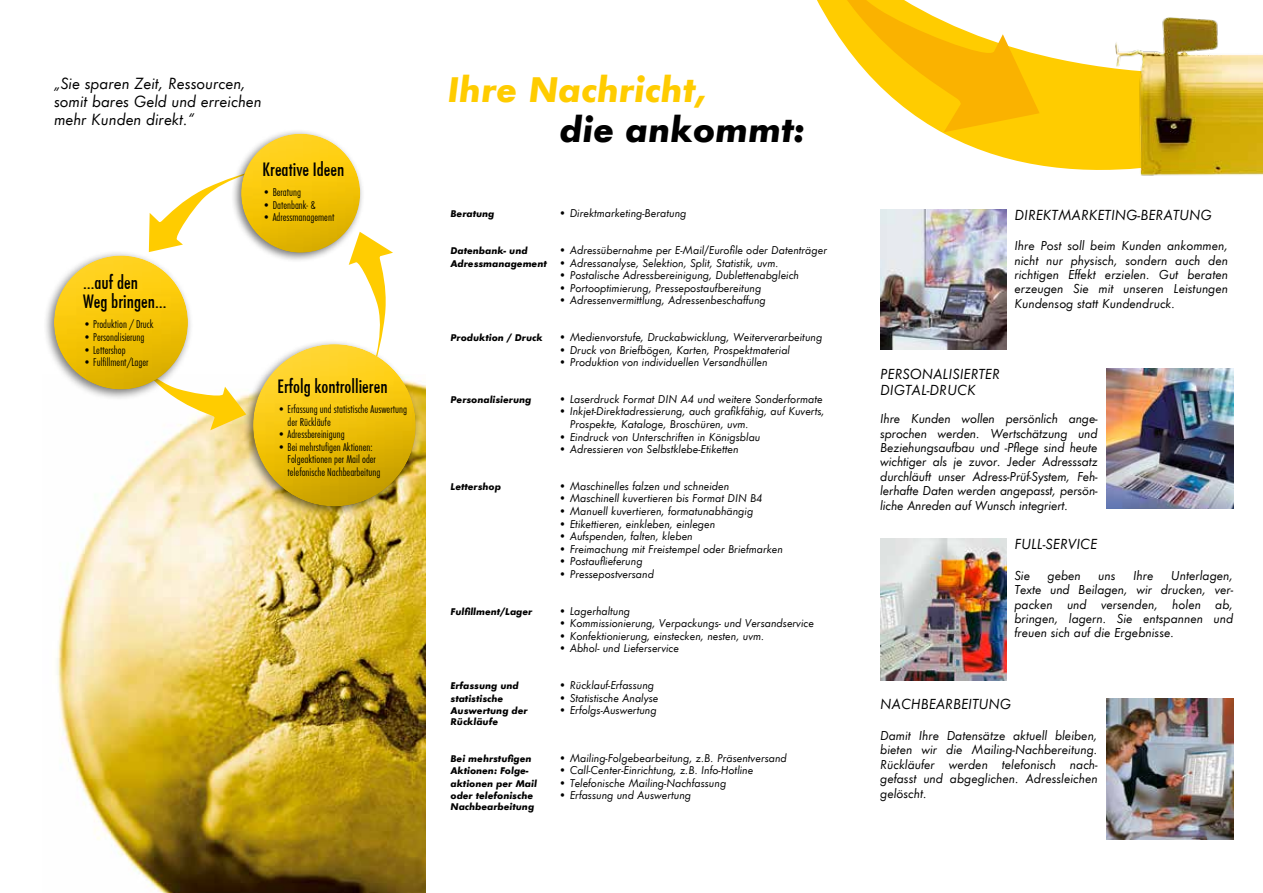
<style>
.page{position:relative;width:1263px;height:893px;background:#fff}
.page>*{position:absolute;margin:0;border:0;box-sizing:border-box;transform-origin:0 0}
.t1{font:italic 700 33px "Futura ND";color:#fc0}
.t2{font:italic 700 33px "Futura ND";color:#000}
.t3{font:500 18px/19.5px "Futura ND Cn";color:#000}
.t4{font:italic 15px/18px "Futura ND Book";color:#000}
.t5{font:italic 13.5px/16.2px "Futura ND Book";color:#000}
.t6{font:italic 12px/14.4px "Futura ND Book";color:#000;text-align:justify}
.t7{font:italic 10.5px/12.6px "Futura ND Book";color:#000}
.t8{font:300 10.5px/12.6px "Futura ND Cn";color:#000}
.t9{font:italic 700 9px "Futura ND";color:#000}
.s1{font-family:"Futura ND";font-weight:700;font-size:9px}
</style>
<div class="page">
<img style="left:57px;top:384px;width:368px;height:509px">
<svg style="left:880px;top:54px;width:354px;height:322px"></svg>
<svg style="left:817px;top:0;width:222px;height:132px"></svg>
<img style="left:880px;top:209px;width:127px;height:140px">
<img style="left:1107px;top:369px;width:126px;height:140px">
<img style="left:880px;top:539px;width:127px;height:141px">
<img style="left:1107px;top:698px;width:126px;height:142px">
<img style="left:1103px;top:17px;width:160px;height:162px">
<svg style="left:149px;top:178px;width:82px;height:72px"></svg>
<svg style="left:116px;top:384px;width:126px;height:46px"></svg>
<svg style="left:349px;top:235px;width:44px;height:104px"></svg>
<div style="left:42px;top:250px;width:152px;height:151px;background:#000;opacity:.51"></div>
<div style="left:53px;top:252px;width:138px;height:104px;background:#fff;opacity:.75"></div>
<div style="left:53px;top:286px;width:138px;height:104px;background:#000;opacity:.75"></div>
<div style="left:231px;top:129px;width:134px;height:134px;background:#000;opacity:.51"></div>
<div style="left:240px;top:131px;width:122px;height:91px;background:#fff;opacity:.75"></div>
<div style="left:240px;top:160px;width:122px;height:94px;background:#000;opacity:.75"></div>
<div style="left:242px;top:339px;width:179px;height:179px;background:#000;opacity:.51"></div>
<div style="left:252px;top:343px;width:165px;height:122px;background:#fff;opacity:.75"></div>
<div style="left:252px;top:374px;width:165px;height:134px;background:#000;opacity:.75"></div>
<h3 class="t4" style="left:54px;top:74px;width:209px">„Sie sparen Zeit, Ressourcen, somit bares Geld und erreichen mehr Kunden direkt.“</h3>
<h2 class="t3" style="left:83px;top:273px;width:85px">…auf den<br>Weg bringen…</h2>
<p class="t8" style="left:83px;top:319px;width:72px">• Produktion / Druck</p>
<p class="t8" style="left:83px;top:331px;width:63px">• Personalisierung</p>
<p class="t8" style="left:83px;top:344px;width:44px">• Lettershop</p>
<p class="t8" style="left:83px;top:356px;width:67px">• Fulfillment/Lager</p>
<h2 class="t3" style="left:263px;top:160px;width:83px">Kreative Ideen</h2>
<p class="t8" style="left:263px;top:186px;width:40px">• Beratung</p>
<p class="t8" style="left:263px;top:199px;width:55px">• Datenbank- &amp;</p>
<p class="t8" style="left:263px;top:212px;width:73px">• Adressmanagement</p>
<h2 class="t3" style="left:277px;top:377px;width:112px">Erfolg kontrollieren</h2>
<p class="t8" style="left:288px;top:403px;width:121px;text-indent:-10px">• Erfassung und statistische Auswertung der Rückläufe</p>
<p class="t8" style="left:277px;top:428px;width:69px">• Adressbereinigung</p>
<p class="t8" style="left:288px;top:441px;width:94px;text-indent:-10px">• Bei mehrstufigen Aktionen:<br>Folgeaktionen per Mail oder telefonische Nachbearbeitung</p>
<h1 class="t1" style="left:447px;top:68px;width:260px">Ihre Nachricht,</h1>
<h1 class="t2" style="left:560px;top:107px;width:247px">die ankommt:</h1>
<p class="t9" style="left:450px;top:208px;width:45px">Beratung</p>
<p class="t7" style="left:558px;top:207px;width:129px">• Direktmarketing-Beratung</p>
<p class="t9" style="left:450px;top:245px;width:79px">Datenbank- und</p>
<p class="t7" style="left:450px;top:244px;width:378px;text-indent:108px">• Adressübernahme per E-Mail/Eurofile oder Datenträger<br><span class="s1">Adressmanagement</span> • Adressanalyse, Selektion, Split, Statistik, uvm.</p>
<p class="t7" style="left:558px;top:269px;width:242px">• Postalische Adressbereinigung, Dublettenabgleich</p>
<p class="t7" style="left:558px;top:282px;width:204px">• Portooptimierung, Pressepostaufbereitung</p>
<p class="t7" style="left:558px;top:294px;width:209px">• Adressenvermittlung, Adressenbeschaffung</p>
<p class="t9" style="left:450px;top:332px;width:94px">Produktion / Druck</p>
<p class="t7" style="left:558px;top:331px;width:265px">• Medienvorstufe, Druckabwicklung, Weiterverarbeitung</p>
<p class="t7" style="left:558px;top:343px;width:233px">• Druck von Briefbögen, Karten, Prospektmaterial</p>
<p class="t7" style="left:558px;top:356px;width:210px">• Produktion von individuellen Versandhüllen</p>
<p class="t9" style="left:450px;top:393px;width:82px">Personalisierung</p>
<p class="t7" style="left:558px;top:393px;width:266px">• Laserdruck Format DIN A4 und weitere Sonderformate</p>
<p class="t7" style="left:570px;top:405px;width:257px;text-indent:-11px">• Inkjet-Direktadressierung, auch grafikfähig, auf Kuverts,<br>Prospekte, Kataloge, Broschüren, uvm.</p>
<p class="t7" style="left:558px;top:430px;width:203px">• Eindruck von Unterschriften in Königsblau</p>
<p class="t7" style="left:558px;top:443px;width:182px">• Adressieren von Selbstklebe-Etiketten</p>
<p class="t9" style="left:450px;top:480px;width:52px">Lettershop</p>
<p class="t7" style="left:558px;top:480px;width:172px">• Maschinelles falzen und schneiden</p>
<p class="t7" style="left:558px;top:492px;width:206px">• Maschinell kuvertieren bis Format DIN B4</p>
<p class="t7" style="left:558px;top:505px;width:196px">• Manuell kuvertieren, formatunabhängig</p>
<p class="t7" style="left:558px;top:517px;width:158px">• Etikettieren, einkleben, einlegen</p>
<p class="t7" style="left:558px;top:530px;width:136px">• Aufspenden, falten, kleben</p>
<p class="t7" style="left:558px;top:543px;width:226px">• Freimachung mit Freistempel oder Briefmarken</p>
<p class="t7" style="left:558px;top:555px;width:86px">• Postauflieferung</p>
<p class="t7" style="left:558px;top:568px;width:97px">• Pressepostversand</p>
<p class="t9" style="left:450px;top:605px;width:83px">Fulfillment/Lager</p>
<p class="t7" style="left:558px;top:604px;width:73px">• Lagerhaltung</p>
<p class="t7" style="left:558px;top:617px;width:257px">• Kommissionierung, Verpackungs- und Versandservice</p>
<p class="t7" style="left:558px;top:630px;width:207px">• Konfektionierung, einstecken, nesten, uvm.</p>
<p class="t7" style="left:558px;top:642px;width:122px">• Abhol- und Lieferservice</p>
<p class="t9" style="left:450px;top:680px;width:70px">Erfassung und</p>
<p class="t7" style="left:558px;top:679px;width:97px">• Rücklauf-Erfassung</p>
<p class="t9" style="left:450px;top:692px;width:54px">statistische</p>
<p class="t7" style="left:558px;top:691px;width:101px">• Statistische Analyse</p>
<p class="t9" style="left:450px;top:705px;width:79px">Auswertung der</p>
<p class="t7" style="left:558px;top:704px;width:100px">• Erfolgs-Auswertung</p>
<p class="t9" style="left:450px;top:716px;width:49px">Rückläufe</p>
<p class="t9" style="left:450px;top:752px;width:82px">Bei mehrstufigen</p>
<p class="t7" style="left:558px;top:751px;width:230px">• Mailing-Folgebearbeitung, z.B. Präsentversand</p>
<p class="t9" style="left:450px;top:765px;width:79px">Aktionen: Folge-</p>
<p class="t7" style="left:558px;top:764px;width:196px">• Call-Center-Einrichtung, z.B. Info-Hotline</p>
<p class="t9" style="left:450px;top:777px;width:88px">aktionen per Mail</p>
<p class="t7" style="left:558px;top:777px;width:169px">• Telefonische Mailing-Nachfassung</p>
<p class="t9" style="left:450px;top:790px;width:84px">oder telefonische</p>
<p class="t7" style="left:558px;top:789px;width:134px">• Erfassung und Auswertung</p>
<p class="t9" style="left:450px;top:801px;width:85px">Nachbearbeitung</p>
<p class="t5" style="left:1014px;top:207px;width:199px">DIREKTMARKETING-BERATUNG</p>
<p class="t6" style="left:1014px;top:239px;width:215px">Ihre Post soll beim Kunden ankommen, nicht nur physisch, sondern auch den richtigen Effekt erzielen. Gut beraten erzeugen Sie mit unseren Leistungen Kundensog statt Kundendruck.</p>
<p class="t5" style="left:880px;top:366px;width:121px">PERSONALISIERTER<br>DIGTAL-DRUCK</p>
<p class="t6" style="left:880px;top:412px;width:219px">Ihre Kunden wollen persönlich ange&shy;sprochen werden. Wertschätzung und Beziehungsaufbau und -Pflege sind heute wichtiger als je zuvor. Jeder Adresssatz durchläuft unser Adress-Prüf-System, Feh&shy;lerhafte Daten werden angepasst, persön&shy;liche Anreden auf Wunsch integriert.</p>
<p class="t5" style="left:1014px;top:536px;width:84px">FULL-SERVICE</p>
<p class="t6" style="left:1014px;top:568px;width:17px">Sie</p>
<p class="t6" style="left:1047px;top:568px;width:35px">geben</p>
<p class="t6" style="left:1098px;top:568px;width:19px">uns</p>
<p class="t6" style="left:1133px;top:568px;width:22px">Ihre</p>
<p class="t6" style="left:1014px;top:568px;width:220px;text-indent:156px">Unterlagen, Texte und Beilagen, wir drucken, ver&shy;packen und versenden, holen ab, bringen, lagern. Sie entspannen und freuen sich auf die Ergebnisse.</p>
<p class="t5" style="left:880px;top:696px;width:133px">NACHBEARBEITUNG</p>
<p class="t6" style="left:880px;top:728px;width:219px">Damit Ihre Datensätze aktuell bleiben, bieten wir die Mailing-Nachbereitung.<br>Rückläufer werden telefonisch nach&shy;gefasst und abgeglichen. Adressleichen gelöscht.</p>
</div>
